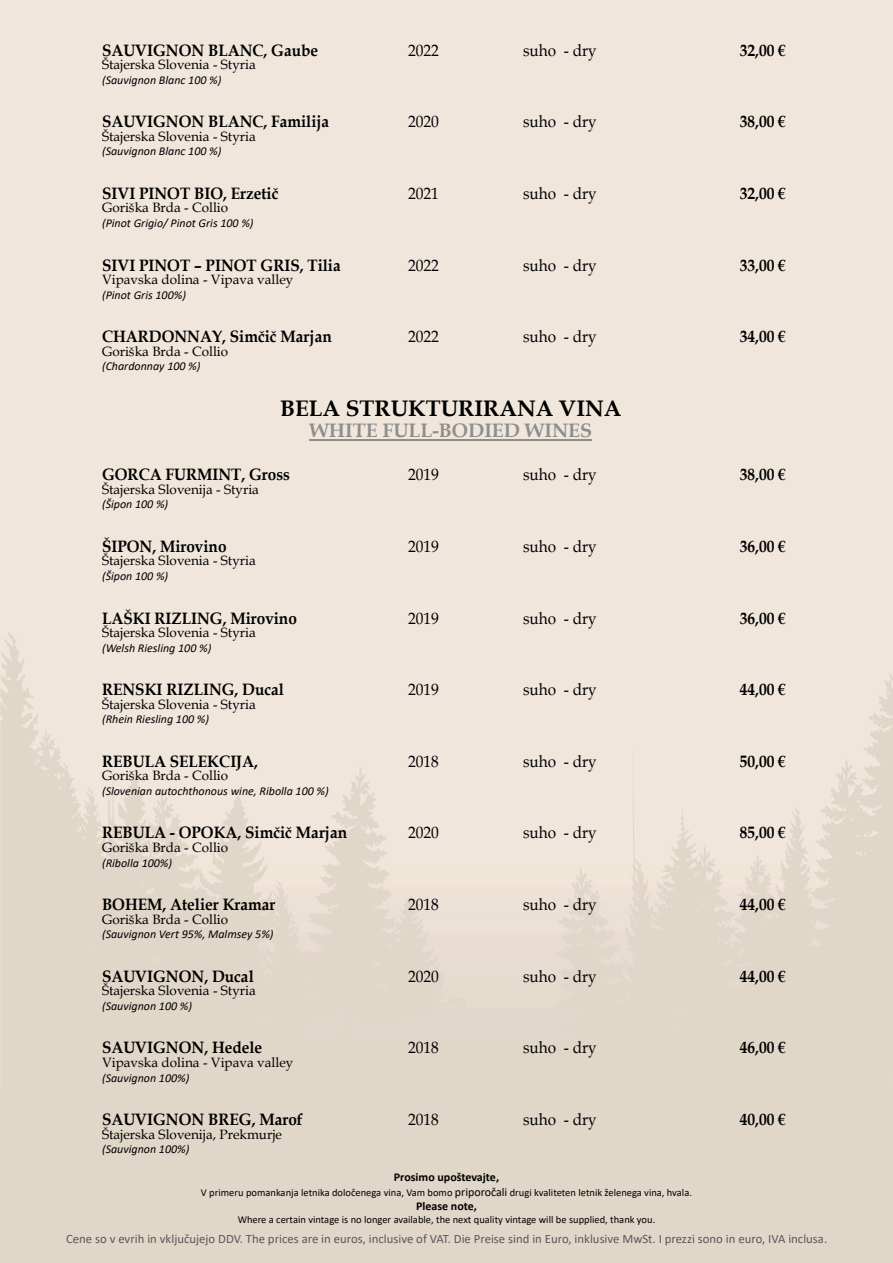
<style>
.page{position:relative;width:893px;height:1263px;background:#fff}
.page>*{position:absolute;margin:0;border:0;box-sizing:border-box;transform-origin:0 0}
.t1{font:700 22.5px "Book Antiqua";color:#000}
.t2{font:700 19.5px "Book Antiqua";color:#8e8e8e}
.t3{font:700 16.5px "Book Antiqua";color:#000;scale:.93 1}
.t4{font:16.5px "Book Antiqua";color:#000;scale:.93 1}
.t5{font:13.5px "Book Antiqua";color:#000}
.t6{font:12.75px "Calibri";color:#595959}
.t7{font:italic 12px "Calibri";color:#000}
.t8{font:700 12px "Calibri";color:#000}
.t9{font:10.5px "Calibri";color:#000}
.s1{font-size:12px}
</style>
<div class="page">
<hr style="left:309px;top:439px;width:283px;height:1px;background:#8e8e8e">
<p class="t3" style="left:102px;top:44px;width:234px">SAUVIGNON BLANC, Gaube</p>
<p class="t4" style="left:408px;top:44px;width:35px">2022</p>
<p class="t4" style="left:523px;top:44px;width:81px">suho - dry</p>
<p class="t3" style="left:740px;top:44px;width:51px">32,00 €</p>
<p class="t5" style="left:102px;top:59px;width:155px">Štajerska Slovenia - Styria</p>
<p class="t7" style="left:102px;top:75px;width:121px">(Sauvignon Blanc 100 %)</p>
<p class="t3" style="left:102px;top:115px;width:246px">SAUVIGNON BLANC, Familija</p>
<p class="t4" style="left:408px;top:115px;width:35px">2020</p>
<p class="t4" style="left:523px;top:115px;width:81px">suho - dry</p>
<p class="t3" style="left:740px;top:115px;width:51px">38,00 €</p>
<p class="t5" style="left:102px;top:131px;width:155px">Štajerska Slovenia - Styria</p>
<p class="t7" style="left:102px;top:146px;width:121px">(Sauvignon Blanc 100 %)</p>
<p class="t3" style="left:102px;top:187px;width:191px">SIVI PINOT BIO, Erzetič</p>
<p class="t4" style="left:408px;top:187px;width:35px">2021</p>
<p class="t4" style="left:523px;top:187px;width:81px">suho - dry</p>
<p class="t3" style="left:740px;top:187px;width:51px">32,00 €</p>
<p class="t5" style="left:102px;top:203px;width:128px">Goriška Brda - Collio</p>
<p class="t7" style="left:102px;top:218px;width:153px">(Pinot Grigio/ Pinot Gris 100 %)</p>
<p class="t3" style="left:102px;top:259px;width:258px">SIVI PINOT – PINOT GRIS, Tilia</p>
<p class="t4" style="left:408px;top:259px;width:35px">2022</p>
<p class="t4" style="left:523px;top:259px;width:81px">suho - dry</p>
<p class="t3" style="left:740px;top:259px;width:51px">33,00 €</p>
<p class="t5" style="left:102px;top:274px;width:193px">Vipavska dolina - Vipava valley</p>
<p class="t7" style="left:102px;top:290px;width:85px">(Pinot Gris 100%)</p>
<p class="t3" style="left:102px;top:330px;width:249px">CHARDONNAY, Simčič Marjan</p>
<p class="t4" style="left:408px;top:330px;width:35px">2022</p>
<p class="t4" style="left:523px;top:330px;width:81px">suho - dry</p>
<p class="t3" style="left:740px;top:330px;width:51px">34,00 €</p>
<p class="t5" style="left:102px;top:346px;width:128px">Goriška Brda - Collio</p>
<p class="t7" style="left:102px;top:361px;width:100px">(Chardonnay 100 %)</p>
<h1 class="t1" style="left:280px;top:399px;width:343px">BELA STRUKTURIRANA VINA</h1>
<p class="t2" style="left:309px;top:422px;width:284px">WHITE FULL-BODIED WINES</p>
<p class="t3" style="left:102px;top:468px;width:204px">GORCA FURMINT, Gross</p>
<p class="t4" style="left:408px;top:468px;width:35px">2019</p>
<p class="t4" style="left:523px;top:468px;width:81px">suho - dry</p>
<p class="t3" style="left:740px;top:468px;width:51px">38,00 €</p>
<p class="t5" style="left:102px;top:484px;width:158px">Štajerska Slovenija - Styria</p>
<p class="t7" style="left:102px;top:499px;width:68px">(Šipon 100 %)</p>
<p class="t3" style="left:102px;top:540px;width:135px">ŠIPON, Mirovino</p>
<p class="t4" style="left:408px;top:540px;width:35px">2019</p>
<p class="t4" style="left:523px;top:540px;width:81px">suho - dry</p>
<p class="t3" style="left:740px;top:540px;width:51px">36,00 €</p>
<p class="t5" style="left:102px;top:555px;width:155px">Štajerska Slovenia - Styria</p>
<p class="t7" style="left:102px;top:571px;width:68px">(Šipon 100 %)</p>
<p class="t3" style="left:102px;top:611px;width:211px">LAŠKI RIZLING, Mirovino</p>
<p class="t4" style="left:408px;top:611px;width:35px">2019</p>
<p class="t4" style="left:523px;top:611px;width:81px">suho - dry</p>
<p class="t3" style="left:740px;top:611px;width:51px">36,00 €</p>
<p class="t5" style="left:102px;top:627px;width:155px">Štajerska Slovenia - Styria</p>
<p class="t7" style="left:102px;top:643px;width:111px">(Welsh Riesling 100 %)</p>
<p class="t3" style="left:102px;top:683px;width:197px">RENSKI RIZLING, Ducal</p>
<p class="t4" style="left:408px;top:683px;width:35px">2019</p>
<p class="t4" style="left:523px;top:683px;width:81px">suho - dry</p>
<p class="t3" style="left:740px;top:683px;width:51px">44,00 €</p>
<p class="t5" style="left:102px;top:699px;width:155px">Štajerska Slovenia - Styria</p>
<p class="t7" style="left:102px;top:714px;width:109px">(Rhein Riesling 100 %)</p>
<p class="t3" style="left:102px;top:755px;width:169px">REBULA SELEKCIJA,</p>
<p class="t4" style="left:408px;top:755px;width:35px">2018</p>
<p class="t4" style="left:523px;top:755px;width:81px">suho - dry</p>
<p class="t3" style="left:740px;top:755px;width:51px">50,00 €</p>
<p class="t5" style="left:102px;top:770px;width:128px">Goriška Brda - Collio</p>
<p class="t7" style="left:102px;top:786px;width:228px">(Slovenian autochthonous wine, Ribolla 100 %)</p>
<p class="t3" style="left:102px;top:826px;width:265px">REBULA - OPOKA, Simčič Marjan</p>
<p class="t4" style="left:408px;top:826px;width:35px">2020</p>
<p class="t4" style="left:523px;top:826px;width:81px">suho - dry</p>
<p class="t3" style="left:740px;top:826px;width:51px">85,00 €</p>
<p class="t5" style="left:102px;top:842px;width:128px">Goriška Brda - Collio</p>
<p class="t7" style="left:102px;top:858px;width:72px">(Ribolla 100%)</p>
<p class="t3" style="left:102px;top:898px;width:188px">BOHEM, Atelier Kramar</p>
<p class="t4" style="left:408px;top:898px;width:35px">2018</p>
<p class="t4" style="left:523px;top:898px;width:81px">suho - dry</p>
<p class="t3" style="left:740px;top:898px;width:51px">44,00 €</p>
<p class="t5" style="left:102px;top:914px;width:128px">Goriška Brda - Collio</p>
<p class="t7" style="left:102px;top:929px;width:173px">(Sauvignon Vert 95%, Malmsey 5%)</p>
<p class="t3" style="left:102px;top:970px;width:165px">SAUVIGNON, Ducal</p>
<p class="t4" style="left:408px;top:970px;width:35px">2020</p>
<p class="t4" style="left:523px;top:970px;width:81px">suho - dry</p>
<p class="t3" style="left:740px;top:970px;width:51px">44,00 €</p>
<p class="t5" style="left:102px;top:985px;width:155px">Štajerska Slovenia - Styria</p>
<p class="t7" style="left:102px;top:1001px;width:92px">(Sauvignon 100 %)</p>
<p class="t3" style="left:102px;top:1041px;width:174px">SAUVIGNON, Hedele</p>
<p class="t4" style="left:408px;top:1041px;width:35px">2018</p>
<p class="t4" style="left:523px;top:1041px;width:81px">suho - dry</p>
<p class="t3" style="left:740px;top:1041px;width:51px">46,00 €</p>
<p class="t5" style="left:102px;top:1057px;width:193px">Vipavska dolina - Vipava valley</p>
<p class="t7" style="left:102px;top:1072px;width:89px">(Sauvignon 100%)</p>
<p class="t3" style="left:102px;top:1113px;width:217px">SAUVIGNON BREG, Marof</p>
<p class="t4" style="left:408px;top:1113px;width:35px">2018</p>
<p class="t4" style="left:523px;top:1113px;width:81px">suho - dry</p>
<p class="t3" style="left:740px;top:1113px;width:51px">40,00 €</p>
<p class="t5" style="left:102px;top:1129px;width:181px">Štajerska Slovenija, Prekmurje</p>
<p class="t7" style="left:102px;top:1144px;width:89px">(Sauvignon 100%)</p>
<p class="t8" style="left:394px;top:1172px;width:107px">Prosimo upoštevajte,</p>
<p class="t9" style="left:201px;top:1188px;width:493px">V primeru pomankanja letnika določenega vina, Vam bomo <span class="s1">priporočali</span> drugi kvaliteten letnik želenega vina, hvala.</p>
<p class="t8" style="left:416px;top:1201px;width:62px">Please note,</p>
<p class="t9" style="left:238px;top:1215px;width:419px">Where a certain vintage is no longer available, the next quality vintage will be supplied, thank you.</p>
<p class="t6" style="left:66px;top:1234px;width:763px">Cene so v evrih in vključujejo DDV. The prices are in euros, inclusive of VAT. Die Preise sind in Euro, inklusive MwSt. I prezzi sono in euro, IVA inclusa.</p>
</div>
